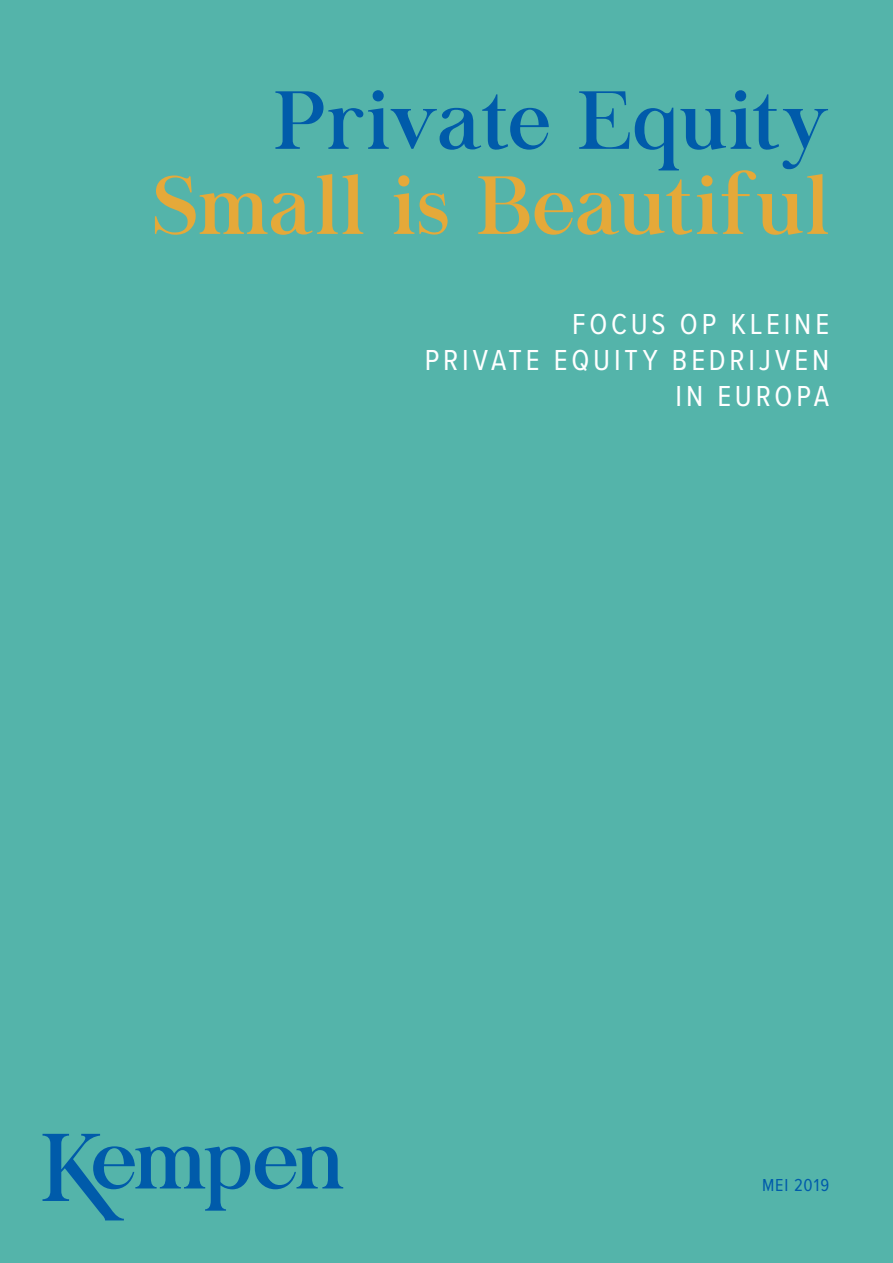
<style>
.page{position:relative;width:893px;height:1263px;background:#54b4aa}
.page>*{position:absolute;margin:0;border:0;box-sizing:border-box;transform-origin:0 0}
.t1{font:81px "Kempen Chapaza";letter-spacing:.025em;color:#e5a939}
.t2{font:81px "Kempen Chapaza";letter-spacing:.005em;color:#005baa}
.t3{font:30px/36px "Proxima Nova A Cond";letter-spacing:.125em;color:#fff;text-align:right}
.t4{font:18px "Proxima Nova A Cond";letter-spacing:.05em;color:#005baa}
</style>
<div class="page">
<svg style="left:43px;top:1134px;width:300px;height:86px"></svg>
<h1 class="t2" style="left:274px;top:67px;width:556px">Private Equity</h1>
<h1 class="t1" style="left:154px;top:152px;width:677px">Small is Beautiful</h1>
<p class="t3" style="left:425px;top:304px;width:406px">FOCUS OP KLEINE<br>PRIVATE EQUITY BEDRIJVEN<br>IN EUROPA</p>
<p class="t4" style="left:762px;top:1171px;width:69px">MEI 2019</p>
</div>
